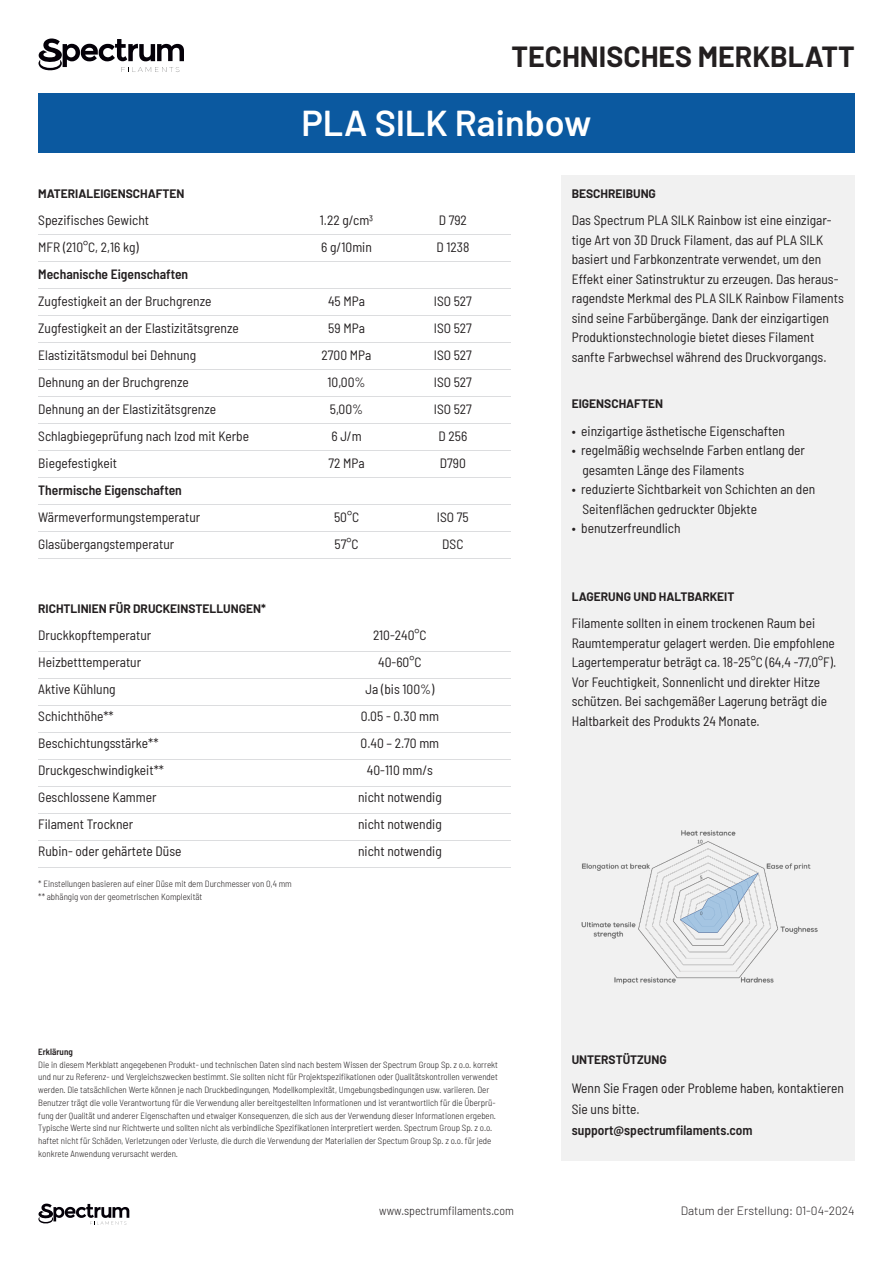
<style>
.page{position:relative;width:893px;height:1263px;background:#fff}
.page>*{position:absolute;margin:0;border:0;box-sizing:border-box;transform-origin:0 0}
.t1{font:600 36px "Barlow";color:#fff}
.t2{font:700 28.5px "Barlow";color:#231f20}
.t3{font:semi-condensed 13.5px/19.5px "Barlow";color:#231f20}
.t4{font:600 semi-condensed 13.5px "Barlow";color:#231f20}
.t5{font:700 12px "Barlow";color:#231f20}
.t6{font:300 12px "Barlow";color:#231f20}
.t7{font:300 semi-condensed 12px "Barlow";color:#231f20}
.t8{font:300 semi-condensed 9px/12.8px "Barlow";color:#231f20}
.t9{font:600 semi-condensed 9px "Barlow";color:#231f20}
.s1{font-weight:600}
</style>
<div class="page">
<div style="left:561px;top:175px;width:294px;height:985px;background:#f1f1f1"></div>
<div style="left:38px;top:94px;width:817px;height:59px;background:#0b59a0"></div>
<svg style="left:38px;top:39px;width:146px;height:33px"></svg>
<svg style="left:38px;top:1203px;width:91px;height:21px"></svg>
<hr style="left:38px;top:234px;width:472px;height:1px;background:#dcdddf">
<hr style="left:38px;top:261px;width:472px;height:1px;background:#dcdddf">
<hr style="left:38px;top:288px;width:472px;height:1px;background:#dcdddf">
<hr style="left:38px;top:315px;width:472px;height:1px;background:#dcdddf">
<hr style="left:38px;top:342px;width:472px;height:1px;background:#dcdddf">
<hr style="left:38px;top:369px;width:472px;height:1px;background:#dcdddf">
<hr style="left:38px;top:396px;width:472px;height:1px;background:#dcdddf">
<hr style="left:38px;top:423px;width:472px;height:1px;background:#dcdddf">
<hr style="left:38px;top:450px;width:472px;height:1px;background:#dcdddf">
<hr style="left:38px;top:477px;width:472px;height:1px;background:#dcdddf">
<hr style="left:38px;top:504px;width:472px;height:1px;background:#dcdddf">
<hr style="left:38px;top:531px;width:472px;height:1px;background:#dcdddf">
<hr style="left:38px;top:558px;width:472px;height:1px;background:#dcdddf">
<img style="left:581px;top:830px;width:237px;height:155px">
<hr style="left:38px;top:651px;width:472px;height:1px;background:#dcdddf">
<hr style="left:38px;top:678px;width:472px;height:1px;background:#dcdddf">
<hr style="left:38px;top:705px;width:472px;height:1px;background:#dcdddf">
<hr style="left:38px;top:732px;width:472px;height:1px;background:#dcdddf">
<hr style="left:38px;top:759px;width:472px;height:1px;background:#dcdddf">
<hr style="left:38px;top:786px;width:472px;height:1px;background:#dcdddf">
<hr style="left:38px;top:813px;width:472px;height:1px;background:#dcdddf">
<hr style="left:38px;top:840px;width:472px;height:1px;background:#dcdddf">
<hr style="left:38px;top:867px;width:472px;height:1px;background:#dcdddf">
<p class="t2" style="left:511px;top:35px;width:345px">TECHNISCHES MERKBLATT</p>
<p class="t1" style="left:301px;top:97px;width:292px">PLA SILK Rainbow</p>
<p class="t5" style="left:38px;top:185px;width:148px">MATERIALEIGENSCHAFTEN</p>
<p class="t3" style="left:38px;top:210px;width:112px">Spezifisches Gewicht</p>
<p class="t3" style="left:38px;top:237px;width:102px">MFR (210°C, 2,16 kg)</p>
<p class="t4" style="left:38px;top:265px;width:151px">Mechanische Eigenschaften</p>
<p class="t3" style="left:38px;top:291px;width:175px">Zugfestigkeit an der Bruchgrenze</p>
<p class="t3" style="left:38px;top:318px;width:202px">Zugfestigkeit an der Elastizitätsgrenze</p>
<p class="t3" style="left:38px;top:345px;width:159px">Elastizitätsmodul bei Dehnung</p>
<p class="t3" style="left:38px;top:372px;width:152px">Dehnung an der Bruchgrenze</p>
<p class="t3" style="left:38px;top:399px;width:179px">Dehnung an der Elastizitätsgrenze</p>
<p class="t3" style="left:38px;top:426px;width:212px">Schlagbiegeprüfung nach Izod mit Kerbe</p>
<p class="t3" style="left:38px;top:453px;width:80px">Biegefestigkeit</p>
<p class="t4" style="left:38px;top:481px;width:145px">Thermische Eigenschaften</p>
<p class="t3" style="left:38px;top:507px;width:164px">Wärmeverformungstemperatur</p>
<p class="t3" style="left:38px;top:534px;width:138px">Glasübergangstemperatur</p>
<p class="t5" style="left:38px;top:600px;width:229px">RICHTLINIEN FÜR DRUCKEINSTELLUNGEN*</p>
<p class="t3" style="left:38px;top:625px;width:115px">Druckkopftemperatur</p>
<p class="t3" style="left:38px;top:652px;width:104px">Heizbetttemperatur</p>
<p class="t3" style="left:38px;top:679px;width:79px">Aktive Kühlung</p>
<p class="t3" style="left:38px;top:706px;width:77px">Schichthöhe**</p>
<p class="t3" style="left:38px;top:733px;width:122px">Beschichtungsstärke**</p>
<p class="t3" style="left:38px;top:760px;width:127px">Druckgeschwindigkeit**</p>
<p class="t3" style="left:38px;top:787px;width:120px">Geschlossene Kammer</p>
<p class="t3" style="left:38px;top:814px;width:97px">Filament Trockner</p>
<p class="t3" style="left:38px;top:841px;width:145px">Rubin- oder gehärtete Düse</p>
<p class="t8" style="left:38px;top:876px;width:255px">* Einstellungen basieren auf einer Düse mit dem Durchmesser von 0,4 mm</p>
<p class="t8" style="left:38px;top:890px;width:166px">** abhängig von der geometrischen Komplexität</p>
<p class="t3" style="left:320px;top:210px;width:55px">1.22 g/cm3</p>
<p class="t3" style="left:321px;top:237px;width:52px">6 g/10min</p>
<p class="t3" style="left:439px;top:210px;width:30px">D 792</p>
<p class="t3" style="left:436px;top:237px;width:35px">D 1238</p>
<p class="t3" style="left:328px;top:291px;width:38px">45 MPa</p>
<p class="t3" style="left:328px;top:318px;width:38px">59 MPa</p>
<p class="t3" style="left:322px;top:345px;width:51px">2700 MPa</p>
<p class="t3" style="left:328px;top:372px;width:40px">10,00%</p>
<p class="t3" style="left:330px;top:399px;width:35px">5,00%</p>
<p class="t3" style="left:331px;top:426px;width:32px">6 J/m</p>
<p class="t3" style="left:328px;top:453px;width:38px">72 MPa</p>
<p class="t3" style="left:434px;top:291px;width:40px">ISO 527</p>
<p class="t3" style="left:434px;top:318px;width:40px">ISO 527</p>
<p class="t3" style="left:434px;top:345px;width:40px">ISO 527</p>
<p class="t3" style="left:434px;top:372px;width:40px">ISO 527</p>
<p class="t3" style="left:434px;top:399px;width:40px">ISO 527</p>
<p class="t3" style="left:438px;top:426px;width:30px">D 256</p>
<p class="t3" style="left:440px;top:453px;width:28px">D790</p>
<p class="t3" style="left:334px;top:507px;width:27px">50°C</p>
<p class="t3" style="left:335px;top:534px;width:25px">57°C</p>
<p class="t3" style="left:437px;top:507px;width:33px">ISO 75</p>
<p class="t3" style="left:442px;top:534px;width:23px">DSC</p>
<p class="t3" style="left:373px;top:625px;width:55px">210-240°C</p>
<p class="t3" style="left:378px;top:652px;width:45px">40-60°C</p>
<p class="t3" style="left:361px;top:675px;width:80px;line-height:27px;text-align:center">Ja (bis 100%)<br>0.05 - 0.30 mm</p>
<p class="t3" style="left:361px;top:733px;width:80px">0.40 – 2.70 mm</p>
<p class="t3" style="left:367px;top:760px;width:68px">40-110 mm/s</p>
<p class="t3" style="left:358px;top:787px;width:85px">nicht notwendig</p>
<p class="t3" style="left:358px;top:814px;width:85px">nicht notwendig</p>
<p class="t3" style="left:358px;top:841px;width:85px">nicht notwendig</p>
<p class="t5" style="left:572px;top:185px;width:86px">BESCHREIBUNG</p>
<p class="t3" style="left:572px;top:210px;width:274px">Das Spectrum PLA SILK Rainbow ist eine einzigar&shy;tige Art von 3D Druck Filament, das auf PLA SILK basiert und Farbkonzentrate verwendet, um den Effekt einer Satinstruktur zu erzeugen. Das heraus&shy;ragendste Merkmal des PLA SILK Rainbow Filaments sind seine Farbübergänge. Dank der einzigartigen Produktionstechnologie bietet dieses Filament sanfte Farbwechsel während des Druckvorgangs.</p>
<p class="t5" style="left:572px;top:395px;width:93px">EIGENSCHAFTEN</p>
<p class="t3" style="left:572px;top:420px;width:215px">• einzigartige ästhetische Eigenschaften</p>
<p class="t3" style="left:582px;top:439px;width:224px;text-indent:-11px">• regelmäßig wechselnde Farben entlang der gesamten Länge des Filaments</p>
<p class="t3" style="left:582px;top:478px;width:234px;text-indent:-11px">• reduzierte Sichtbarkeit von Schichten an den<br>Seitenflächen gedruckter Objekte</p>
<p class="t3" style="left:572px;top:517px;width:110px">• benutzerfreundlich</p>
<p class="t5" style="left:572px;top:588px;width:164px">LAGERUNG UND HALTBARKEIT</p>
<p class="t3" style="left:572px;top:613px;width:266px">Filamente sollten in einem trockenen Raum bei Raumtemperatur gelagert werden. Die empfohlene Lagertemperatur beträgt ca. 18-25°C (64,4 -77,0°F).<br>Vor Feuchtigkeit, Sonnenlicht und direkter Hitze schützen. Bei sachgemäßer Lagerung beträgt die Haltbarkeit des Produkts 24 Monate.</p>
<p class="t9" style="left:38px;top:1045px;width:36px">Erklärung</p>
<p class="t8" style="left:38px;top:1057px;width:461px">Die in diesem Merkblatt angegebenen Produkt- und technischen Daten sind nach bestem Wissen der Spectrum Group Sp. z o.o. korrekt und nur zu Referenz- und Vergleichszwecken bestimmt. Sie sollten nicht für Projektspezifikationen oder Qualitätskontrollen verwendet werden. Die tatsächlichen Werte können je nach Druckbedingungen, Modellkomplexität, Umgebungsbedingungen usw. variieren. Der Benutzer trägt die volle Verantwortung für die Verwendung aller bereitgestellten Informationen und ist verantwortlich für die Überprü&shy;fung der Qualität und anderer Eigenschaften und etwaiger Konsequenzen, die sich aus der Verwendung dieser Informationen ergeben.<br>Typische Werte sind nur Richtwerte und sollten nicht als verbindliche Spezifikationen interpretiert werden. Spectrum Group Sp. z o.o. haftet nicht für Schäden, Verletzungen oder Verluste, die durch die Verwendung der Materialien der Spectum Group Sp. z o.o. für jede konkrete Anwendung verursacht werden.</p>
<p class="t5" style="left:572px;top:1051px;width:97px">UNTERSTÜTZUNG</p>
<p class="t3" style="left:572px;top:1077px;width:274px;line-height:21px">Wenn Sie Fragen oder Probleme haben, kontaktieren<br>Sie uns bitte.<br><span class="s1">support@spectrumfilaments.com</span></p>
<p class="t7" style="left:379px;top:1202px;width:136px">www.spectrumfilaments.com</p>
<p class="t6" style="left:681px;top:1202px;width:175px">Datum der Erstellung: 01-04-2024</p>
</div>
